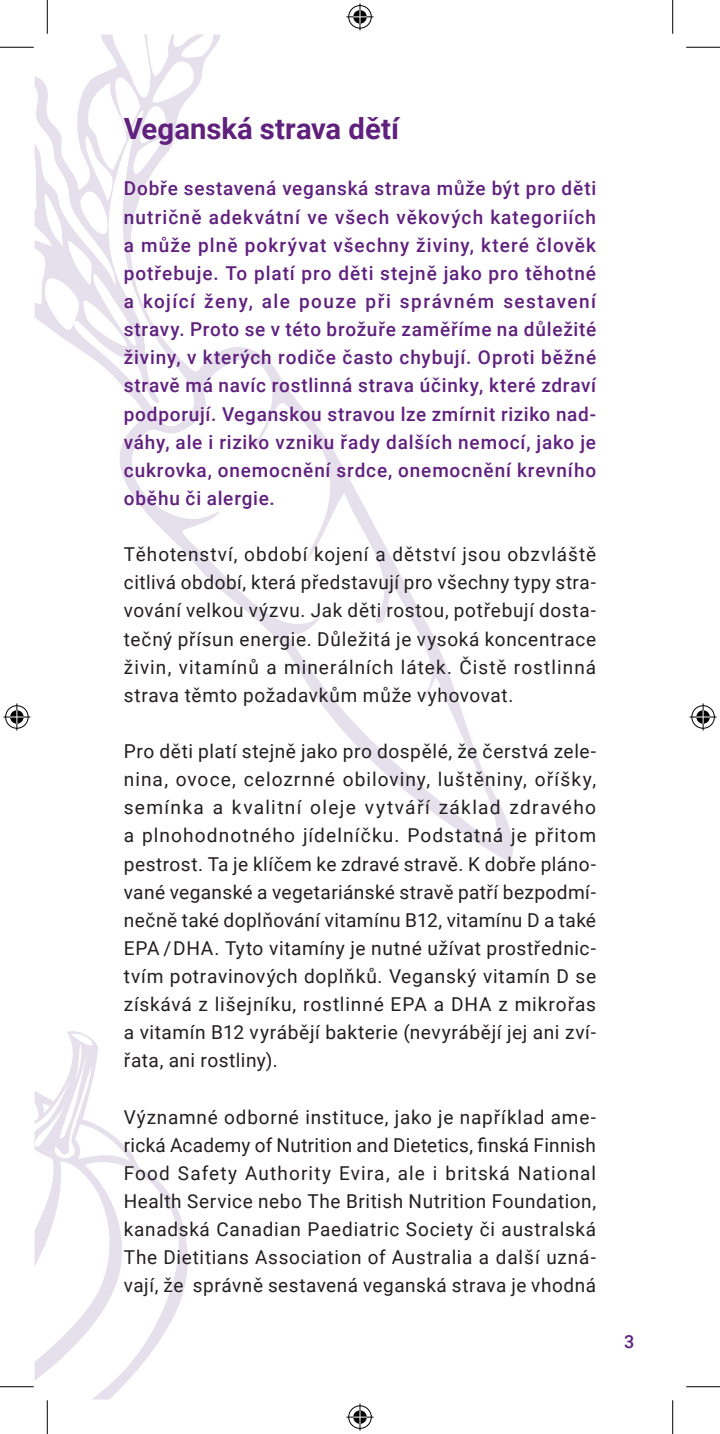
<style>
.page{position:relative;width:720px;height:1434px;background:#fff}
.page>*{position:absolute;margin:0;border:0;box-sizing:border-box;transform-origin:0 0}
.t1{font:700 29.25px "Roboto";color:#60207e}
.t2{font:19.12px/28.1px "Roboto";letter-spacing:.03em;color:#231f20;text-align:justify}
.t3{font:500 19.12px/28.1px "Roboto";letter-spacing:.045em;color:#60207e;text-align:justify}
.t4{font:500 18px "Roboto";color:#60207e}
</style>
<div class="page">
<svg style="left:34px;top:34px;width:479px;height:828px"></svg>
<svg style="left:34px;top:1031px;width:154px;height:368px"></svg>
<hr style="left:0;top:47px;width:34px;height:1px;background:#000">
<hr style="left:686px;top:47px;width:34px;height:1px;background:#000">
<hr style="left:0;top:1386px;width:34px;height:1px;background:#000">
<hr style="left:686px;top:1386px;width:34px;height:1px;background:#000">
<hr style="left:47px;top:0;width:1px;height:34px;background:#000">
<hr style="left:47px;top:1400px;width:1px;height:34px;background:#000">
<hr style="left:672px;top:0;width:1px;height:34px;background:#000">
<hr style="left:672px;top:1400px;width:1px;height:34px;background:#000">
<svg style="left:346px;top:3px;width:27px;height:27px"></svg>
<svg style="left:346px;top:1403px;width:27px;height:27px"></svg>
<svg style="left:3px;top:703px;width:27px;height:27px"></svg>
<svg style="left:689px;top:703px;width:27px;height:27px"></svg>
<h1 class="t1" style="left:124px;top:108px;width:277px">Veganská strava dětí</h1>
<p class="t3" style="left:124px;top:174px;width:474px">Dobře sestavená veganská strava může být pro děti nutričně adekvátní ve všech věkových kategoriích a může plně pokrývat všechny živiny, které člověk potřebuje. To platí pro děti stejně jako pro těhotné a kojící ženy, ale pouze při správném sestavení stravy. Proto se v této brožuře zaměříme na důležité živiny, v kterých rodiče často chybují. Oproti běžné stravě má navíc rostlinná strava účinky, které zdraví podporují. Veganskou stravou lze zmírnit riziko nad&shy;váhy, ale i riziko vzniku řady dalších nemocí, jako je cukrovka, onemocnění srdce, onemocnění krevního oběhu či alergie.</p>
<p class="t2" style="left:124px;top:540px;width:473px">Těhotenství, období kojení a dětství jsou obzvláště citlivá období, která představují pro všechny typy stra&shy;vování velkou výzvu. Jak děti rostou, potřebují dosta&shy;tečný přísun energie. Důležitá je vysoká koncentrace živin, vitamínů a minerálních látek. Čistě rostlinná strava těmto požadavkům může vyhovovat.</p>
<p class="t2" style="left:124px;top:736px;width:473px">Pro děti platí stejně jako pro dospělé, že čerstvá zele&shy;nina, ovoce, celozrnné obiloviny, luštěniny, oříšky, semínka a kvalitní oleje vytváří základ zdravého a plnohodnotného jídelníčku. Podstatná je přitom pestrost. Ta je klíčem ke zdravé stravě. K dobře pláno&shy;vané veganské a vegetariánské stravě patří bezpodmí&shy;nečně také doplňování vitamínu B12, vitamínu D a také EPA / DHA. Tyto vitamíny je nutné užívat prostřednic&shy;tvím potravinových doplňků. Veganský vitamín D se získává z lišejníku, rostlinné EPA a DHA z mikrořas a vitamín B12 vyrábějí bakterie (nevyrábějí jej ani zví&shy;řata, ani rostliny).</p>
<p class="t2" style="left:124px;top:1102px;width:473px">Významné odborné instituce, jako je například ame&shy;rická Academy of Nutrition and Dietetics, finská Finnish Food Safety Authority Evira, ale i britská National Health Service nebo The British Nutrition Foundation, kanadská Canadian Paediatric Society či australská The Dietitians Association of Australia a další uzná&shy;vají, že správně sestavená veganská strava je vhodná</p>
<p class="t4" style="left:624px;top:1329px;width:12px">3</p>
</div>
